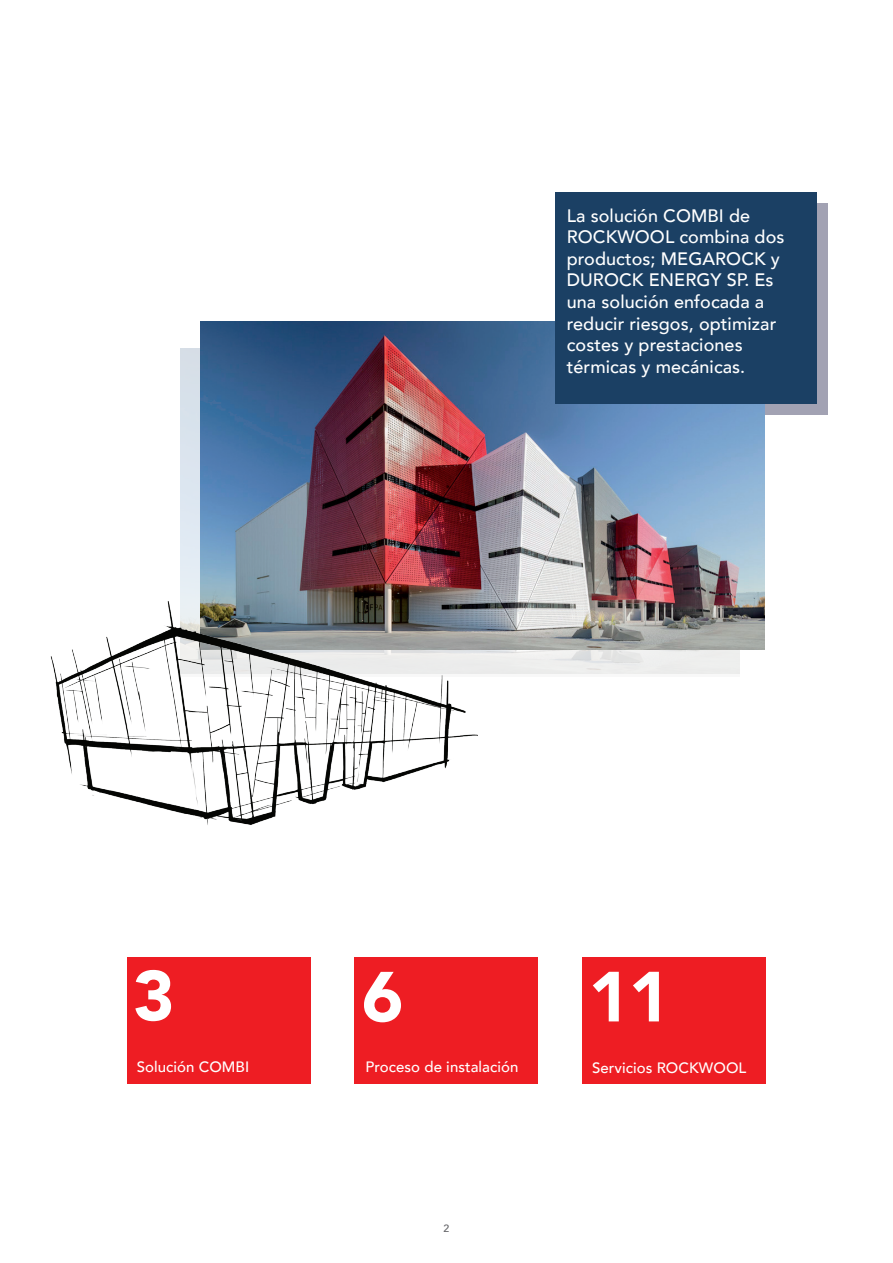
<style>
.page{position:relative;width:893px;height:1263px;background:#fff}
.page>*{position:absolute;margin:0;border:0;box-sizing:border-box;transform-origin:0 0}
.t1{font:900 70.2px "Avenir";color:#fff}
.t2{font:500 18px/21.6px "Avenir";letter-spacing:.005em;color:#fff}
.t3{font:500 15px "Avenir";letter-spacing:.005em;color:#fff}
.t4{font:500 10.5px "Avenir";color:#636366}
</style>
<div class="page">
<div style="left:591px;top:204px;width:237px;height:211px;background:#a2a2b3"></div>
<img style="left:181px;top:349px;width:559px;height:324px">
<img style="left:201px;top:321px;width:563px;height:329px">
<div style="left:555px;top:192px;width:261px;height:212px;background:#1b4064"></div>
<img style="left:50px;top:599px;width:461px;height:226px">
<div style="left:583px;top:958px;width:183px;height:126px;background:#ee1d23"></div>
<div style="left:355px;top:958px;width:183px;height:126px;background:#ee1d23"></div>
<div style="left:127px;top:958px;width:183px;height:126px;background:#ee1d23"></div>
<p class="t2" style="left:567px;top:204px;width:219px">La solución COMBI de<br>ROCKWOOL combina dos productos; MEGAROCK y<br>DUROCK ENERGY SP. Es una solución enfocada a reducir riesgos, optimizar costes y prestaciones térmicas y mecánicas.</p>
<h1 class="t1" style="left:133px;top:936px;width:43px">3</h1>
<p class="t3" style="left:137px;top:1053px;width:114px">Solución COMBI</p>
<h1 class="t1" style="left:362px;top:937px;width:43px">6</h1>
<p class="t3" style="left:365px;top:1053px;width:155px">Proceso de instalación</p>
<p class="t4" style="left:444px;top:1219px;width:7px">2</p>
<h1 class="t1" style="left:588px;top:937px;width:83px">11</h1>
<p class="t3" style="left:592px;top:1054px;width:156px">Servicios ROCKWOOL</p>
</div>
